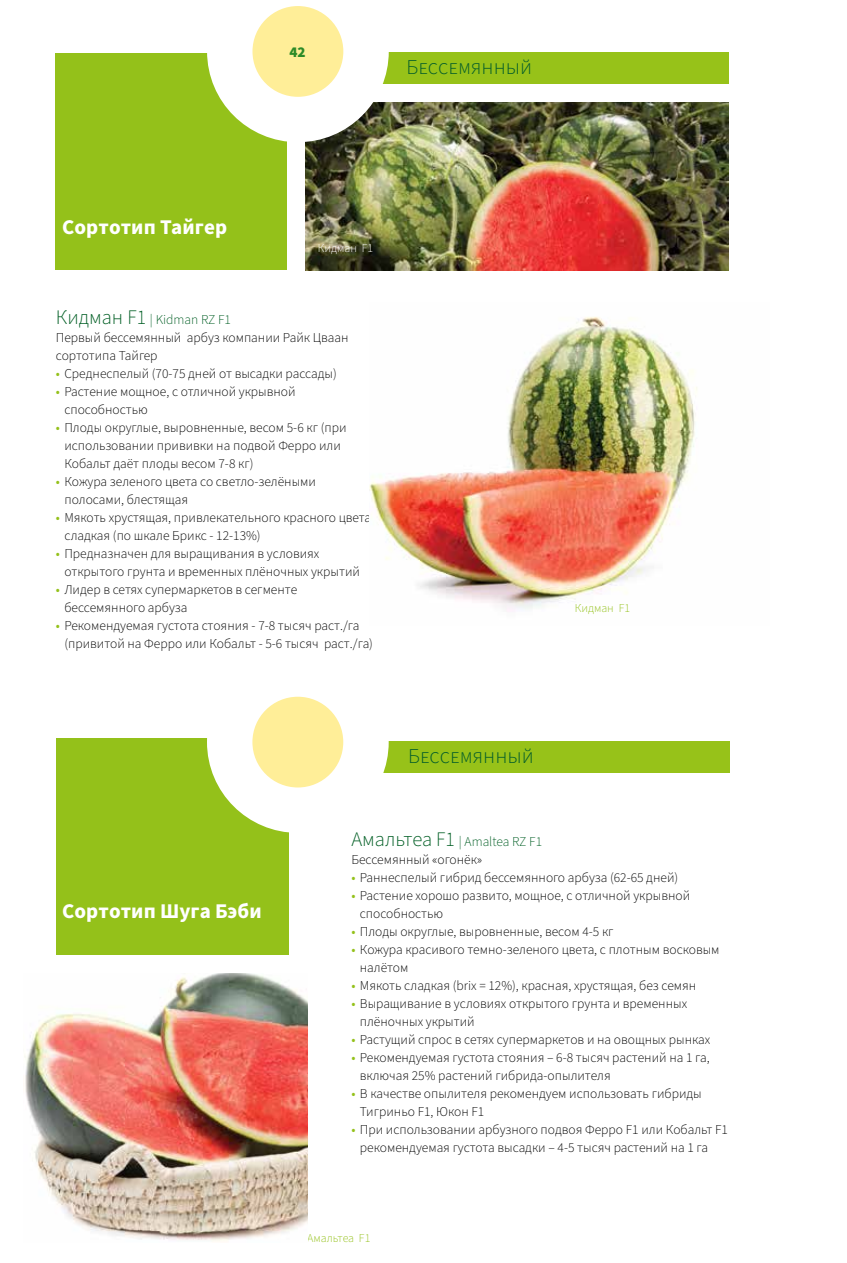
<style>
.page{position:relative;width:847px;height:1263px;background:#fff}
.page>*{position:absolute;margin:0;border:0;box-sizing:border-box;transform-origin:0 0}
.t1{font:700 21px "Source Sans Pro";letter-spacing:.005em;color:#fff}
.t2{font:300 21px "Source Sans Pro";color:#005b2b}
.t3{font:900 15px "Source Sans Pro";color:#2d8b28}
.t4{font:300 13.5px/18px "Source Sans Pro";color:#000}
.t5{font:300 12px "Source Sans Pro";color:#94c11a}
.t6{font:300 12px "Source Sans Pro";color:#fff}
.s1{font-size:20.7px;color:#005e24}
.s2{color:#005e24}
.s3{font-weight:400;color:#94c11a}
</style>
<div class="page">
<div style="left:378px;top:741px;width:351px;height:31px;background:#97c219"></div>
<div style="left:56px;top:738px;width:232px;height:216px;background:#94c11a"></div>
<div style="left:207px;top:651px;width:181px;height:182px;background:#fff;border-radius:50%"></div>
<div style="left:252px;top:697px;width:91px;height:90px;background:#ffee98;border-radius:50%"></div>
<div style="left:377px;top:53px;width:351px;height:31px;background:#97c219"></div>
<div style="left:56px;top:54px;width:231px;height:216px;background:#94c11a"></div>
<img style="left:305px;top:102px;width:423px;height:169px">
<svg style="left:207px;top:6px;width:181px;height:136px"></svg>
<div style="left:252px;top:6px;width:91px;height:91px;background:#ffee98;border-radius:50%"></div>
<img style="left:370px;top:317px;width:327px;height:295px">
<img style="left:24px;top:973px;width:283px;height:269px">
<p class="t3" style="left:289px;top:42px;width:18px">42</p>
<h1 class="t2" style="left:406px;top:53px;width:127px">Бессемянный</h1>
<h1 class="t1" style="left:62px;top:213px;width:166px">Сортотип Тайгер</h1>
<p class="t6" style="left:317px;top:240px;width:57px">Кидман F1</p>
<p class="t4" style="left:56px;top:311px;width:294px"><span class="s1">Кидман F1</span> <span class="s2">| Kidman RZ F1<br></span>Первый бессемянный арбуз компании Райк Цваан сортотипа Тайгер</p>
<p class="t4" style="left:56px;top:365px;width:282px"><span class="s3">•</span> Среднеспелый (70-75 дней от высадки рассады)</p>
<p class="t4" style="left:64px;top:383px;width:233px;text-indent:-9px"><span class="s3">•</span> Растение мощное, с отличной укрывной способностью</p>
<p class="t4" style="left:64px;top:419px;width:284px;text-indent:-9px"><span class="s3">•</span> Плоды округлые, выровненные, весом 5-6 кг (при использовании прививки на подвой Ферро или<br>Кобальт даёт плоды весом 7-8 кг)</p>
<p class="t4" style="left:64px;top:473px;width:253px;text-indent:-9px"><span class="s3">•</span> Кожура зеленого цвета со светло-зелёными полосами, блестящая</p>
<p class="t4" style="left:64px;top:509px;width:311px;text-indent:-9px"><span class="s3">•</span> Мякоть хрустящая, привлекательного красного цвета, сладкая (по шкале Брикс - 12-13%)</p>
<p class="t4" style="left:64px;top:545px;width:297px;text-indent:-9px"><span class="s3">•</span> Предназначен для выращивания в условиях открытого грунта и временных плёночных укрытий</p>
<p class="t4" style="left:64px;top:581px;width:234px;text-indent:-9px"><span class="s3">•</span> Лидер в сетях супермаркетов в сегменте бессемянного арбуза</p>
<p class="t4" style="left:64px;top:617px;width:310px;text-indent:-9px"><span class="s3">•</span> Рекомендуемая густота стояния - 7-8 тысяч раст./га (привитой на Ферро или Кобальт - 5-6 тысяч раст./га)</p>
<h1 class="t2" style="left:408px;top:742px;width:127px">Бессемянный</h1>
<p class="t5" style="left:574px;top:600px;width:57px">Кидман F1</p>
<h1 class="t1" style="left:62px;top:897px;width:201px">Сортотип Шуга Бэби</h1>
<p class="t4" style="left:351px;top:833px;width:192px"><span class="s1">Амальтеа F1</span> <span class="s2">| Amaltea RZ F1<br></span>Бессемянный «огонёк»</p>
<p class="t4" style="left:351px;top:869px;width:328px"><span class="s3">•</span> Раннеспелый гибрид бессемянного арбуза (62-65 дней)</p>
<p class="t4" style="left:360px;top:887px;width:331px;text-indent:-9px"><span class="s3">•</span> Растение хорошо развито, мощное, с отличной укрывной способностью</p>
<p class="t4" style="left:351px;top:923px;width:263px"><span class="s3">•</span> Плоды округлые, выровненные, весом 4-5 кг</p>
<p class="t4" style="left:360px;top:941px;width:361px;text-indent:-9px"><span class="s3">•</span> Кожура красивого темно-зеленого цвета, с плотным восковым налётом</p>
<p class="t4" style="left:351px;top:977px;width:346px"><span class="s3">•</span> Мякоть сладкая (brix = 12%), красная, хрустящая, без семян</p>
<p class="t4" style="left:360px;top:995px;width:328px;text-indent:-9px"><span class="s3">•</span> Выращивание в условиях открытого грунта и временных плёночных укрытий</p>
<p class="t4" style="left:351px;top:1031px;width:360px"><span class="s3">•</span> Растущий спрос в сетях супермаркетов и на овощных рынках</p>
<p class="t4" style="left:360px;top:1049px;width:351px;text-indent:-9px"><span class="s3">•</span> Рекомендуемая густота стояния – 6-8 тысяч растений на 1 га, включая 25% растений гибрида-опылителя</p>
<p class="t4" style="left:360px;top:1085px;width:343px;text-indent:-9px"><span class="s3">•</span> В качестве опылителя рекомендуем использовать гибриды<br>Тигриньо F1, Юкон F1</p>
<p class="t4" style="left:360px;top:1121px;width:369px;text-indent:-9px"><span class="s3">•</span> При использовании арбузного подвоя Ферро F1 или Кобальт F1 рекомендуемая густота высадки – 4-5 тысяч растений на 1 га</p>
<p class="t5" style="left:307px;top:1230px;width:65px">Амальтеа F1</p>
</div>
